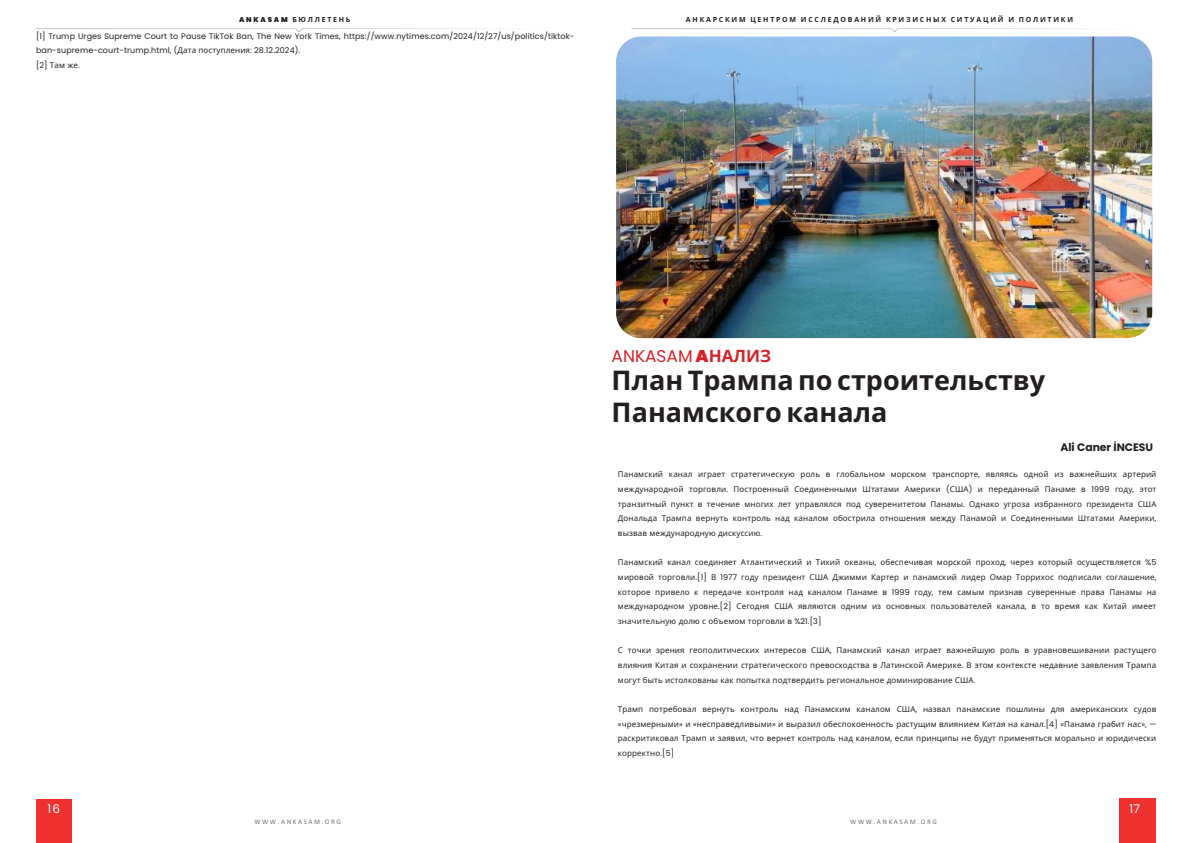
<style>
.page{position:relative;width:1191px;height:843px;background:#fff}
.page>*{position:absolute;margin:0;border:0;box-sizing:border-box;transform-origin:0 0}
.t1{font:700 27px/31.5px "Noto Sans";color:#231f20}
.t2{font:17px "Poppins";color:#d2232a}
.t3{font:12px "Poppins";color:#fff}
.t4{font:700 10.8px "Poppins";color:#231f20}
.t5{font:8px/14.7px "Noto Sans";letter-spacing:.015em;color:#231f20;text-align:justify}
.t6{font:8px/14.7px "Poppins";letter-spacing:.015em;color:#231f20}
.t7{font:700 7px "Noto Sans";letter-spacing:.25em;color:#231f20}
.t8{font:7px "Calibri";letter-spacing:.225em;color:#6d6e70}
.s1{font-family:"Poppins";font-weight:900}
.s2{font-family:"Noto Sans"}
.s3{font-family:"Poppins"}
.s4{font-weight:900}
.s5{font-family:"Noto Sans";font-weight:700}
</style>
<div class="page">
<div style="left:36px;top:798px;width:35px;height:44px;background:#ee312e"></div>
<div style="left:1119px;top:798px;width:36px;height:44px;background:#ee312e"></div>
<img style="left:616px;top:36px;width:535px;height:302px">
<p class="t7" style="left:239px;top:14px;width:113px"><span class="s1">ANKASAM</span> БЮЛЛЕТЕНЬ</p>
<p class="t7" style="left:686px;top:15px;width:388px">АНКАРСКИМ ЦЕНТРОМ ИССЛЕДОВАНИЙ КРИЗИСНЫХ СИТУАЦИЙ И ПОЛИТИКИ</p>
<p class="t6" style="left:36px;top:28px;width:539px">[1] Trump Urges Supreme Court to Pause TikTok Ban, The New York Times, https://www.nytimes.com/2024/12/27/us/politics/tiktok&shy;ban-supreme-court-trump.html, (<span class="s2">Дата поступления</span>: 28.12.2024).</p>
<p class="t5" style="left:36px;top:57px;width:45px"><span class="s3">[2]</span> Там же<span class="s3">.</span></p>
<h2 class="t2" style="left:611px;top:344px;width:161px">ANKASAM <span class="s4">A</span><span class="s5">НАЛИЗ</span></h2>
<h1 class="t1" style="left:611px;top:364px;width:435px">План Трампа по строительству<br>Панамского канала</h1>
<h3 class="t4" style="left:1060px;top:439px;width:94px">Ali Caner İNCESU</h3>
<p class="t5" style="left:618px;top:466px;width:540px">Панамский канал играет стратегическую роль в глобальном морском транспорте<span class="s3">,</span> являясь одной из важнейших артерий международной торговли<span class="s3">.</span> Построенный Соединенными Штатами Америки <span class="s3">(</span>США<span class="s3">)</span> и переданный Панаме в <span class="s3">1999</span> году<span class="s3">,</span> этот транзитный пункт в течение многих лет управлялся под суверенитетом Панамы<span class="s3">.</span> Однако угроза избранного президента США Дональда Трампа вернуть контроль над каналом обострила отношения между Панамой и Соединенными Штатами Америки<span class="s3">, </span>вызвав международную дискуссию<span class="s3">.</span></p>
<p class="t5" style="left:618px;top:554px;width:540px">Панамский канал соединяет Атлантический и Тихий океаны<span class="s3">,</span> обеспечивая морской проход<span class="s3">,</span> через который осуществляется <span class="s3">%5 </span>мировой торговли<span class="s3">.[1]</span> В <span class="s3">1977</span> году президент США Джимми Картер и панамский лидер Омар Торрихос подписали соглашение<span class="s3">, </span>которое привело к передаче контроля над каналом Панаме в <span class="s3">1999</span> году<span class="s3">,</span> тем самым признав суверенные права Панамы на международном уровне<span class="s3">.[2]</span> Сегодня США являются одним из основных пользователей канала<span class="s3">,</span> в то время как Китай имеет значительную долю с объемом торговли в <span class="s3">%21.[3]</span></p>
<p class="t5" style="left:618px;top:642px;width:540px">С точки зрения геополитических интересов США<span class="s3">,</span> Панамский канал играет важнейшую роль в уравновешивании растущего влияния Китая и сохранении стратегического превосходства в Латинской Америке<span class="s3">.</span> В этом контексте недавние заявления Трампа могут быть истолкованы как попытка подтвердить региональное доминирование США<span class="s3">.</span></p>
<p class="t5" style="left:618px;top:701px;width:540px">Трамп потребовал вернуть контроль над Панамским каналом США<span class="s3">,</span> назвал панамские пошлины для американских судов <span class="s3">«</span>чрезмерными<span class="s3">»</span> и <span class="s3">«</span>несправедливыми<span class="s3">»</span> и выразил обеспокоенность растущим влиянием Китая на канал<span class="s3">.[4] «</span>Панама грабит нас<span class="s3">», — </span>раскритиковал Трамп и заявил<span class="s3">,</span> что вернет контроль над каналом<span class="s3">,</span> если принципы не будут применяться морально и юридически корректно<span class="s3">.[5]</span></p>
<h3 class="t3" style="left:47px;top:800px;width:14px">16</h3>
<h3 class="t3" style="left:1129px;top:800px;width:12px">17</h3>
<p class="t8" style="left:254px;top:818px;width:88px">WWW.ANKASAM.ORG</p>
<p class="t8" style="left:850px;top:818px;width:88px">WWW.ANKASAM.ORG</p>
</div>
